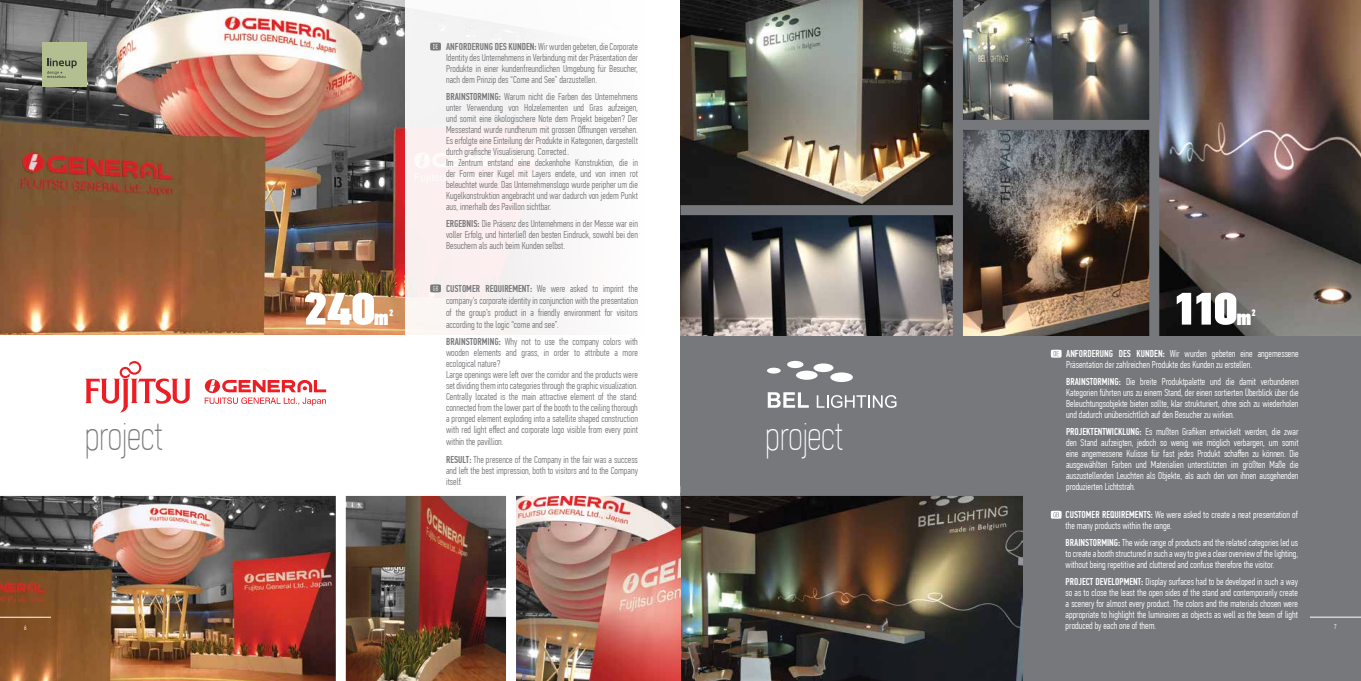
<style>
.page{position:relative;width:1361px;height:681px;background:#fff}
.page>*{position:absolute;margin:0;border:0;box-sizing:border-box;transform-origin:0 0}
.t1{font:45.6px "PF Din Text Comp Pro X Black";letter-spacing:-.08em;color:#fff;scale:1.23 1}
.t2{font:42px "PF Din Text Comp Pro X Thin";letter-spacing:-.01em;color:#77787b}
.t3{font:42px "PF Din Text Comp Pro X Thin";letter-spacing:-.01em;color:#fff}
.t4{font:22.7px "PF Din Text Comp Pro X Black";color:#fff}
.t5{font:300 10px/11px "PF Din Text Comp Pro";color:#77787b;text-align:justify}
.t6{font:300 10px/11px "PF Din Text Comp Pro";color:#fff;text-align:justify}
.t7{font:9.4px "PF Din Text Comp Pro X Black";color:#fff}
.t8{font:300 7px "PF Din Text Comp Pro";color:#fff}
.s1{font-weight:500}
.s2{font-size:22.7px}
</style>
<div class="page">
<img style="left:0;top:0;width:405px;height:334px">
<div style="left:405px;top:0;width:259px;height:339px;background:#fbf6f5"></div>
<div style="left:680px;top:327px;width:681px;height:353px;background:#77787b"></div>
<img style="left:680px;top:0;width:469px;height:335px">
<img style="left:680px;top:495px;width:343px;height:185px">
<img style="left:1159px;top:0;width:202px;height:335px">
<img style="left:516px;top:495px;width:164px;height:185px">
<img style="left:346px;top:495px;width:160px;height:185px">
<img style="left:0;top:495px;width:336px;height:185px">
<div style="left:767px;top:367px;width:13px;height:6px;background:#fff;border-radius:50%"></div>
<div style="left:787px;top:360px;width:16px;height:8px;background:#fff;border-radius:50%"></div>
<div style="left:796px;top:370px;width:21px;height:9px;background:#fff;border-radius:50%"></div>
<div style="left:813px;top:363px;width:20px;height:9px;background:#fff;border-radius:50%"></div>
<div style="left:830px;top:372px;width:23px;height:10px;background:#fff;border-radius:50%"></div>
<svg style="left:768px;top:392px;width:41px;height:15px"></svg>
<svg style="left:817px;top:395px;width:79px;height:13px"></svg>
<div style="left:680px;top:205px;width:278px;height:10px;background:#77787b"></div>
<div style="left:953px;top:0;width:10px;height:336px;background:#77787b"></div>
<div style="left:1149px;top:0;width:10px;height:336px;background:#77787b"></div>
<div style="left:957px;top:120px;width:197px;height:10px;background:#77787b"></div>
<hr style="left:0;top:616px;width:51px;height:1px;background:#fff">
<svg style="left:430px;top:43px;width:11px;height:7px"></svg>
<svg style="left:205px;top:379px;width:121px;height:26px"></svg>
<svg style="left:85px;top:361px;width:106px;height:51px"></svg>
<svg style="left:430px;top:284px;width:11px;height:8px"></svg>
<hr style="left:1310px;top:616px;width:51px;height:1px;background:#fff">
<svg style="left:1051px;top:510px;width:10px;height:8px"></svg>
<svg style="left:1051px;top:349px;width:10px;height:8px"></svg>
<div style="left:43px;top:43px;width:44px;height:44px;background:#b3bf90"></div>
<svg style="left:47px;top:58px;width:30px;height:20px"></svg>
<h2 class="t2" style="left:85px;top:411px;width:79px">project</h2>
<p class="t8" style="left:24px;top:622px;width:4px">6</p>
<h1 class="t1" style="left:302px;top:280px;width:62px">240</h1>
<p class="t7" style="left:389px;top:307px;width:6px">2</p>
<h3 class="t4" style="left:374px;top:302px;width:17px">m</h3>
<p class="t5" style="left:446px;top:41px;width:193px"><span class="s1">ANFORDERUNG DES KUNDEN:</span> Wir wurden gebeten, die Corporate Identity des Unternehmens in Verbindung mit der Präsentation der Produkte in einer kundenfreundlichen Umgebung für Besucher, nach dem Prinzip des “Come and See” darzustellen.</p>
<p class="t5" style="left:446px;top:91px;width:193px;text-align:left"><span class="s1">BRAINSTORMING:</span> Warum nicht die Farben des Unternehmens unter Verwendung von Holzelementen und Gras aufzeigen, und somit eine ökologischere Note dem Projekt beigeben? Der Messestand wurde rundherum mit grossen Öffnungen versehen.<br>Es erfolgte eine Einteilung der Produkte in Kategorien, dargestellt durch grafische Visualisierung. Corrected..<br>Im Zentrum entstand eine deckenhohe Konstruktion, die in der Form einer Kugel mit Layers endete, und von innen rot beleuchtet wurde. Das Unternehmenslogo wurde peripher um die Kugelkonstruktion angebracht und war dadurch von jedem Punkt aus, innerhalb des Pavillon sichtbar.</p>
<p class="t5" style="left:446px;top:218px;width:193px"><span class="s1">ERGEBNIS:</span> Die Präsenz des Unternehmens in der Messe war ein voller Erfolg, und hinterließ den besten Eindruck, sowohl bei den Besuchern als auch beim Kunden selbst.</p>
<p class="t5" style="left:446px;top:283px;width:193px;line-height:12px"><span class="s1">CUSTOMER REQUIREMENT:</span> We were asked to imprint the company’s corporate identity in conjunction with the presentation of the group’s product in a friendly environment for visitors according to the logic “come and see”.</p>
<p class="t5" style="left:446px;top:336px;width:193px;text-align:left"><span class="s1">BRAINSTORMING:</span> Why not to use the company colors with wooden elements and grass, in order to attribute a more ecological nature?<br>Large openings were left over the corridor and the products were set dividing them into categories through the graphic visualization.<br>Centrally located is the main attractive element of the stand: connected from the lower part of the booth to the ceiling thorough a pronged element exploding into a satellite shaped construction with red light effect and corporate logo visible from every point within the pavillion.</p>
<p class="t5" style="left:446px;top:453px;width:193px"><span class="s1">RESULT:</span> The presence of the Company in the fair was a success and left the best impression, both to visitors and to the Company itself.</p>
<h2 class="t3" style="left:765px;top:411px;width:79px">project</h2>
<h1 class="t1" style="left:1171px;top:280px;width:67px">110<span class="s2">m</span></h1>
<p class="t7" style="left:1251px;top:307px;width:6px">2</p>
<p class="t6" style="left:1066px;top:348px;width:234px"><span class="s1">ANFORDERUNG DES KUNDEN:</span> Wir wurden gebeten eine angemessene<br>Präsentation der zahlreichen Produkte des Kunden zu erstellen.</p>
<p class="t6" style="left:1066px;top:376px;width:234px"><span class="s1">BRAINSTORMING:</span> Die breite Produktpalette und die damit verbundenen Kategorien führten uns zu einem Stand, der einen sortierten Überblick über die Beleuchtungsobjekte bieten sollte, klar strukturiert, ohne sich zu wiederholen und dadurch unübersichtlich auf den Besucher zu wirken.</p>
<p class="t6" style="left:1066px;top:426px;width:234px"><span class="s1">PROJEKTENTWICKLUNG:</span> Es mußten Grafiken entwickelt werden, die zwar den Stand aufzeigten, jedoch so wenig wie möglich verbargen, um somit eine angemessene Kulisse für fast jedes Produkt schaffen zu können. Die ausgewählten Farben und Materialien unterstützten im größten Maße die auszustellenden Leuchten als Objekte, als auch den von ihnen ausgehenden produzierten Lichtstrah.</p>
<p class="t6" style="left:1065px;top:509px;width:234px"><span class="s1">CUSTOMER REQUIREMENTS:</span> We were asked to create a neat presentation of the many products within the range.</p>
<p class="t6" style="left:1065px;top:537px;width:234px"><span class="s1">BRAINSTORMING:</span> The wide range of products and the related categories led us to create a booth structured in such a way to give a clear overview of the lighting, without being repetitive and cluttered and confuse therefore the visitor.</p>
<p class="t6" style="left:1065px;top:576px;width:234px"><span class="s1">PROJECT DEVELOPMENT:</span> Display surfaces had to be developed in such a way so as to close the least the open sides of the stand and contemporarily create a scenery for almost every product. The colors and the materials chosen were appropriate to highlight the luminaires as objects as well as the beam of light produced by each one of them.</p>
<p class="t8" style="left:1334px;top:622px;width:4px">7</p>
</div>
